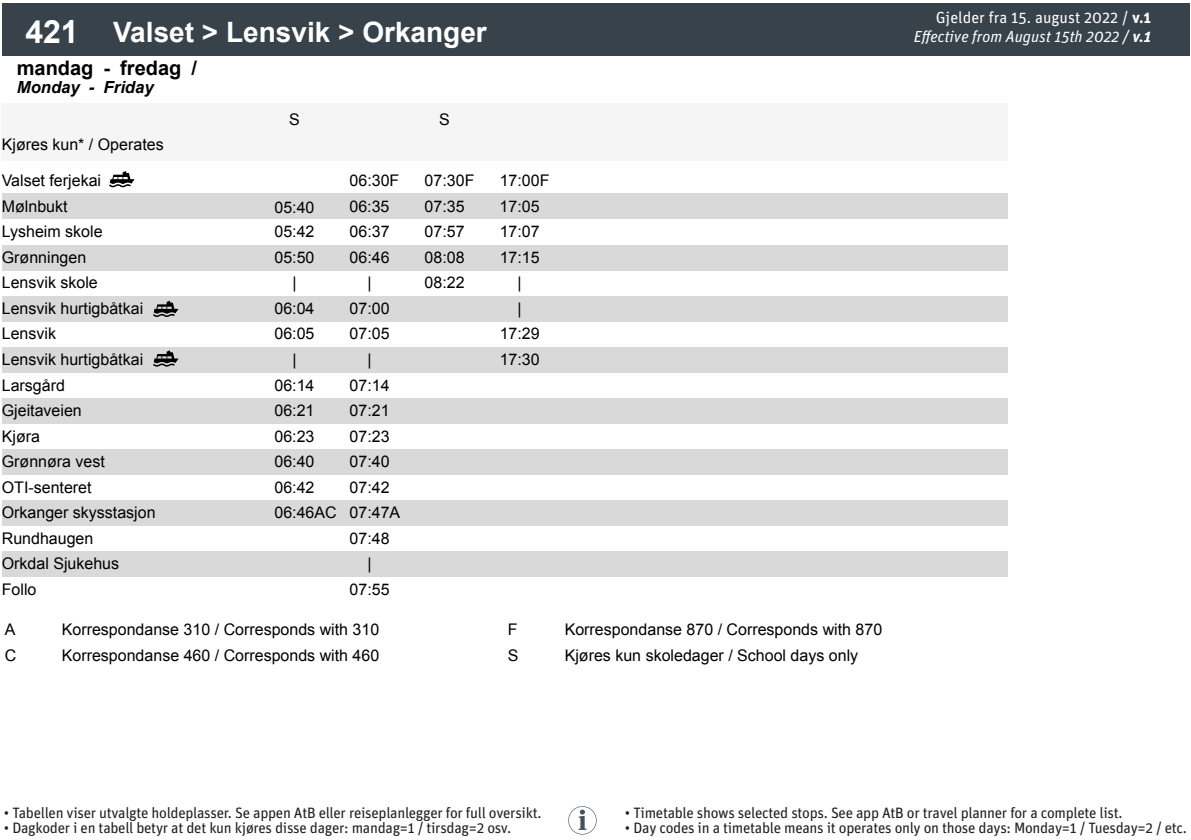
<style>
.page{position:relative;width:1191px;height:840px;background:#fff}
.page>*{position:absolute;margin:0;border:0;box-sizing:border-box;transform-origin:0 0}
.t1{font:700 28px "Arial";color:#fff}
.t2{font:700 20px "Arial";color:#000}
.t3{font:italic 700 16.6px "Arial";color:#000}
.t4{font:16px/25.6px "Arial";color:#000}
.t5{font:italic 16px/19.2px "Unit Pro";color:#fff;text-align:right}
.t6{font:15px "Unit Pro";letter-spacing:-.02em;color:#231f20}
.s1{font-size:32px}
.s2{font-style:normal}
.s3{font-weight:700;font-style:normal}
.s4{font-weight:700}
</style>
<div class="page">
<div style="left:2px;top:103px;width:255px;height:57px;background:#f5f5f5"></div>
<div style="left:257px;top:103px;width:75px;height:57px;background:#f5f5f5"></div>
<div style="left:332px;top:103px;width:75px;height:57px;background:#f5f5f5"></div>
<div style="left:407px;top:103px;width:75px;height:57px;background:#f5f5f5"></div>
<div style="left:482px;top:103px;width:75px;height:57px;background:#f5f5f5"></div>
<div style="left:557px;top:103px;width:75px;height:57px;background:#f5f5f5"></div>
<div style="left:632px;top:103px;width:75px;height:57px;background:#f5f5f5"></div>
<div style="left:707px;top:103px;width:75px;height:57px;background:#f5f5f5"></div>
<div style="left:782px;top:103px;width:75px;height:57px;background:#f5f5f5"></div>
<div style="left:857px;top:103px;width:75px;height:57px;background:#f5f5f5"></div>
<div style="left:932px;top:103px;width:75px;height:57px;background:#f5f5f5"></div>
<div style="left:2px;top:3px;width:100px;height:52px;background:#37424a"></div>
<div style="left:102px;top:3px;width:1087px;height:52px;background:#37424a"></div>
<div style="left:2px;top:193px;width:1005px;height:26px;background:#d9d9d9"></div>
<div style="left:2px;top:245px;width:1005px;height:25px;background:#d9d9d9"></div>
<div style="left:2px;top:296px;width:1005px;height:25px;background:#d9d9d9"></div>
<div style="left:2px;top:347px;width:1005px;height:25px;background:#d9d9d9"></div>
<div style="left:2px;top:398px;width:1005px;height:25px;background:#d9d9d9"></div>
<div style="left:2px;top:449px;width:1005px;height:25px;background:#d9d9d9"></div>
<div style="left:2px;top:500px;width:1005px;height:25px;background:#d9d9d9"></div>
<div style="left:2px;top:551px;width:1005px;height:25px;background:#d9d9d9"></div>
<svg style="left:153px;top:350px;width:25px;height:16px"></svg>
<svg style="left:153px;top:300px;width:25px;height:17px"></svg>
<svg style="left:109px;top:171px;width:25px;height:16px"></svg>
<svg style="left:568px;top:806px;width:28px;height:28px"></svg>
<p class="t1" style="left:25px;top:12px;width:463px"><span class="s1">421</span> Valset &gt; Lensvik &gt; Orkanger</p>
<p class="t2" style="left:17px;top:54px;width:182px">mandag - fredag /</p>
<p class="t3" style="left:17px;top:76px;width:138px">Monday - Friday</p>
<p class="t4" style="left:2px;top:131px;width:163px">Kjøres kun* / Operates</p>
<p class="t4" style="left:289px;top:106px;width:12px">S</p>
<p class="t4" style="left:439px;top:106px;width:12px">S</p>
<p class="t4" style="left:2px;top:167px;width:101px">Valset ferjekai</p>
<p class="t4" style="left:349px;top:167px;width:51px">06:30F</p>
<p class="t4" style="left:424px;top:167px;width:51px">07:30F</p>
<p class="t4" style="left:500px;top:167px;width:51px">17:00F</p>
<p class="t4" style="left:2px;top:193px;width:67px">Mølnbukt</p>
<p class="t4" style="left:349px;top:193px;width:42px">06:35</p>
<p class="t4" style="left:424px;top:193px;width:42px">07:35</p>
<p class="t4" style="left:499px;top:193px;width:42px">17:05</p>
<p class="t4" style="left:2px;top:218px;width:102px">Lysheim skole</p>
<p class="t4" style="left:274px;top:218px;width:42px">05:42</p>
<p class="t4" style="left:349px;top:218px;width:42px">06:37</p>
<p class="t4" style="left:424px;top:218px;width:42px">07:57</p>
<p class="t4" style="left:500px;top:218px;width:42px">17:07</p>
<p class="t4" style="left:2px;top:244px;width:86px">Grønningen</p>
<p class="t4" style="left:274px;top:244px;width:42px">05:50</p>
<p class="t4" style="left:349px;top:244px;width:42px">06:46</p>
<p class="t4" style="left:424px;top:244px;width:42px">08:08</p>
<p class="t4" style="left:500px;top:244px;width:42px">17:15</p>
<p class="t4" style="left:2px;top:270px;width:98px">Lensvik skole</p>
<p class="t4" style="left:292px;top:270px;width:6px">|</p>
<p class="t4" style="left:367px;top:270px;width:6px">|</p>
<p class="t4" style="left:424px;top:270px;width:42px">08:22</p>
<p class="t4" style="left:517px;top:270px;width:6px">|</p>
<p class="t4" style="left:2px;top:295px;width:143px">Lensvik hurtigbåtkai</p>
<p class="t4" style="left:274px;top:295px;width:42px">06:04</p>
<p class="t4" style="left:349px;top:295px;width:42px">07:00</p>
<p class="t4" style="left:517px;top:295px;width:6px">|</p>
<p class="t4" style="left:2px;top:321px;width:56px">Lensvik</p>
<p class="t4" style="left:274px;top:321px;width:42px">06:05</p>
<p class="t4" style="left:349px;top:321px;width:42px">07:05</p>
<p class="t4" style="left:500px;top:321px;width:42px">17:29</p>
<p class="t4" style="left:2px;top:346px;width:143px">Lensvik hurtigbåtkai</p>
<p class="t4" style="left:292px;top:346px;width:6px">|</p>
<p class="t4" style="left:367px;top:346px;width:6px">|</p>
<p class="t4" style="left:500px;top:346px;width:42px">17:30</p>
<p class="t4" style="left:2px;top:372px;width:65px">Larsgård</p>
<p class="t4" style="left:274px;top:372px;width:42px">06:14</p>
<p class="t4" style="left:349px;top:372px;width:42px">07:14</p>
<p class="t4" style="left:2px;top:397px;width:82px">Gjeitaveien</p>
<p class="t4" style="left:274px;top:397px;width:42px">06:21</p>
<p class="t4" style="left:349px;top:397px;width:42px">07:21</p>
<p class="t4" style="left:2px;top:423px;width:40px">Kjøra</p>
<p class="t4" style="left:274px;top:423px;width:42px">06:23</p>
<p class="t4" style="left:349px;top:423px;width:42px">07:23</p>
<p class="t4" style="left:2px;top:448px;width:105px">Grønnøra vest</p>
<p class="t4" style="left:274px;top:448px;width:42px">06:40</p>
<p class="t4" style="left:349px;top:448px;width:42px">07:40</p>
<p class="t4" style="left:2px;top:474px;width:91px">OTI-senteret</p>
<p class="t4" style="left:274px;top:474px;width:42px">06:42</p>
<p class="t4" style="left:349px;top:474px;width:42px">07:42</p>
<p class="t4" style="left:2px;top:499px;width:155px">Orkanger skysstasjon<br>Rundhaugen</p>
<p class="t4" style="left:274px;top:194px;width:42px">05:40</p>
<p class="t4" style="left:274px;top:499px;width:127px">06:46AC 07:47A</p>
<p class="t4" style="left:349px;top:525px;width:42px">07:48</p>
<p class="t4" style="left:2px;top:550px;width:119px">Orkdal Sjukehus</p>
<p class="t4" style="left:367px;top:550px;width:6px">|</p>
<p class="t4" style="left:2px;top:576px;width:36px">Follo</p>
<p class="t4" style="left:349px;top:576px;width:42px">07:55</p>
<p class="t4" style="left:5px;top:616px;width:12px">A</p>
<p class="t4" style="left:62px;top:616px;width:319px">Korrespondanse 310 / Corresponds with 310</p>
<p class="t4" style="left:5px;top:642px;width:13px">C</p>
<p class="t4" style="left:62px;top:642px;width:319px">Korrespondanse 460 / Corresponds with 460</p>
<p class="t4" style="left:508px;top:616px;width:11px">F</p>
<p class="t4" style="left:565px;top:616px;width:319px">Korrespondanse 870 / Corresponds with 870</p>
<p class="t4" style="left:508px;top:642px;width:12px">S</p>
<p class="t4" style="left:565px;top:642px;width:295px">Kjøres kun skoledager / School days only</p>
<p class="t5" style="left:913px;top:7px;width:239px"><span class="s2">Gjelder fra 15. august 2022 /</span> <span class="s3">v.1<br></span>Effective from August 15th 2022 / <span class="s4">v.1</span></p>
<p class="t6" style="left:4px;top:802px;width:539px">• Tabellen viser utvalgte holdeplasser. Se appen AtB eller reiseplanlegger for full oversikt.</p>
<p class="t6" style="left:4px;top:817px;width:509px">• Dagkoder i en tabell betyr at det kun kjøres disse dager: mandag=1 / tirsdag=2 osv.</p>
<p class="t6" style="left:625px;top:802px;width:499px">• Timetable shows selected stops. See app AtB or travel planner for a complete list.</p>
<p class="t6" style="left:625px;top:817px;width:563px">• Day codes in a timetable means it operates only on those days: Monday=1 / Tuesday=2 / etc.</p>
</div>
